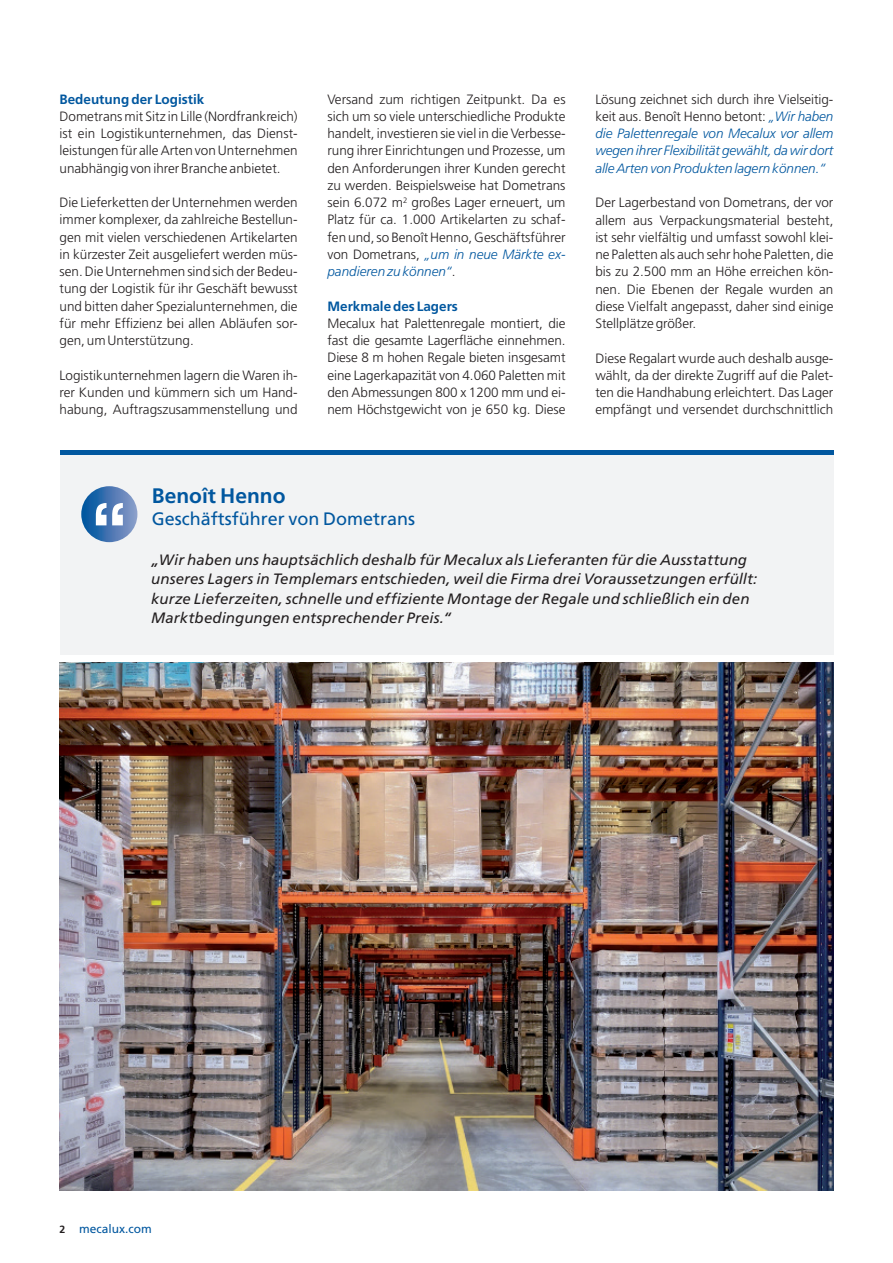
<style>
.page{position:relative;width:893px;height:1263px;background:#fff}
.page>*{position:absolute;margin:0;border:0;box-sizing:border-box;transform-origin:0 0}
.t1{font:700 21px "Frutiger LT Std";color:#01579f}
.t2{font:18px "Frutiger LT Std";color:#01579f}
.t3{font:italic 15px/19.5px "Frutiger LT Std";letter-spacing:.005em;color:#231f20}
.t4{font:300 13.5px/17.2px "Frutiger LT Std";color:#231f20;text-align:justify}
.t5{font:italic 300 13.5px/17.2px "Frutiger LT Std";color:#01579f;text-align:justify}
.t6{font:700 13.5px "Frutiger LT Std";color:#01579f}
.t7{font:12px "Frutiger LT Std";color:#01579f}
.s1{font-style:italic;color:#01579f}
.s2{font-style:normal;color:#231f20}
.s3{font-weight:700;font-size:10.5px;color:#231f20}
</style>
<div class="page">
<div style="left:60px;top:451px;width:773px;height:204px;background:#f2f3f4"></div>
<svg style="left:81px;top:486px;width:56px;height:56px;background:#4678b3"></svg>
<svg style="left:96px;top:503px;width:27px;height:22px"></svg>
<hr style="left:60px;top:450px;width:773px;height:4px;background:#01579f">
<img style="left:60px;top:662px;width:773px;height:528px">
<p class="t6" style="left:60px;top:91px;width:146px">Bedeutung der Logistik</p>
<p class="t4" style="left:60px;top:108px;width:240px">Dometrans mit Sitz in Lille (Nordfrankreich) ist ein Logistikunternehmen, das Dienst&shy;leistungen für alle Arten von Unternehmen unabhängig von ihrer Branche anbietet.</p>
<p class="t4" style="left:60px;top:194px;width:240px">Die Lieferketten der Unternehmen werden immer komplexer, da zahlreiche Bestellun&shy;gen mit vielen verschiedenen Artikelarten in kürzester Zeit ausgeliefert werden müs&shy;sen. Die Unternehmen sind sich der Bedeu&shy;tung der Logistik für ihr Geschäft bewusst und bitten daher Spezialunternehmen, die für mehr Effizienz bei allen Abläufen sor&shy;gen, um Unterstützung.</p>
<p class="t4" style="left:60px;top:367px;width:240px">Logistikunternehmen lagern die Waren ih&shy;rer Kunden und kümmern sich um Hand&shy;habung, Auftragszusammenstellung und</p>
<p class="t4" style="left:327px;top:91px;width:240px">Versand zum richtigen Zeitpunkt. Da es sich um so viele unterschiedliche Produkte handelt, investieren sie viel in die Verbesse&shy;rung ihrer Einrichtungen und Prozesse, um den Anforderungen ihrer Kunden gerecht zu werden. Beispielsweise hat Dometrans sein 6.072 m<sup>2</sup> großes Lager erneuert, um Platz für ca. 1.000 Artikelarten zu schaf&shy;fen und, so Benoît Henno, Geschäftsführer von Dometrans, <span class="s1">„um in neue Märkte ex&shy;pandieren zu können“</span>.</p>
<p class="t6" style="left:327px;top:298px;width:132px">Merkmale des Lagers</p>
<p class="t4" style="left:327px;top:315px;width:240px">Mecalux hat Palettenregale montiert, die fast die gesamte Lagerfläche einnehmen.<br>Diese 8 m hohen Regale bieten insgesamt eine Lagerkapazität von 4.060 Paletten mit den Abmessungen 800 x 1200 mm und ei&shy;nem Höchstgewicht von je 650 kg. Diese</p>
<h1 class="t1" style="left:152px;top:483px;width:135px">Benoît Henno</h1>
<h2 class="t2" style="left:152px;top:508px;width:265px">Geschäftsführer von Dometrans</h2>
<p class="t5" style="left:595px;top:91px;width:240px"><span class="s2">Lösung zeichnet sich durch ihre Vielseitig&shy;keit aus. Benoît Henno betont:</span> „Wir haben die Palettenregale von Mecalux vor allem wegen ihrer Flexibilität gewählt, da wir dort alle Arten von Produkten lagern können.“</p>
<p class="t4" style="left:595px;top:194px;width:240px">Der Lagerbestand von Dometrans, der vor allem aus Verpackungsmaterial besteht, ist sehr vielfältig und umfasst sowohl klei&shy;ne Paletten als auch sehr hohe Paletten, die bis zu 2.500 mm an Höhe erreichen kön&shy;nen. Die Ebenen der Regale wurden an diese Vielfalt angepasst, daher sind einige Stellplätze größer.</p>
<p class="t4" style="left:595px;top:349px;width:240px">Diese Regalart wurde auch deshalb ausge&shy;wählt, da der direkte Zugriff auf die Palet&shy;ten die Handhabung erleichtert. Das Lager empfängt und versendet durchschnittlich</p>
<p class="t3" style="left:151px;top:550px;width:608px">„Wir haben uns hauptsächlich deshalb für Mecalux als Lieferanten für die Ausstattung unseres Lagers in Templemars entschieden, weil die Firma drei Voraussetzungen erfüllt: kurze Lieferzeiten, schnelle und effiziente Montage der Regale und schließlich ein den Marktbedingungen entsprechender Preis.“</p>
<p class="t7" style="left:60px;top:1221px;width:94px"><span class="s3">2</span> mecalux.com</p>
</div>
